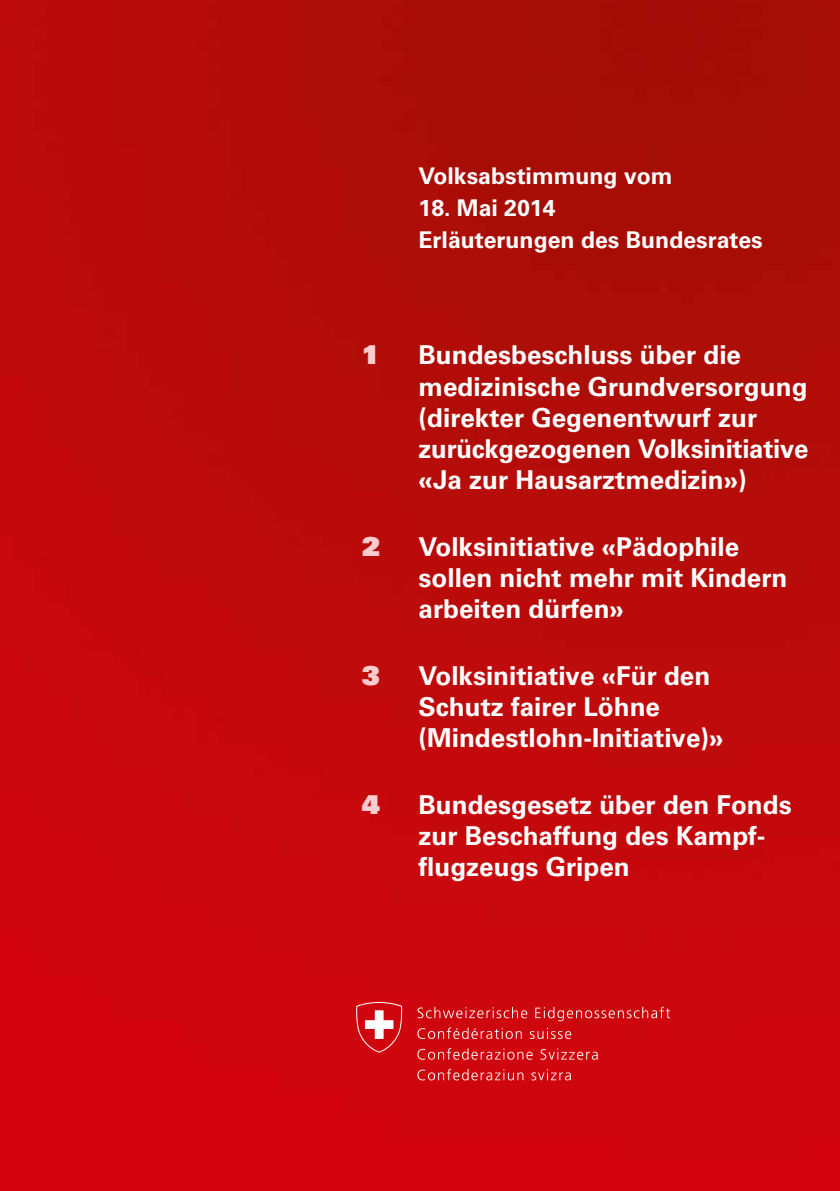
<style>
.page{position:relative;width:840px;height:1191px;background:#fff}
.page>*{position:absolute;margin:0;border:0;box-sizing:border-box;transform-origin:0 0}
.t1{font:700 26px/31.2px "Univers";color:#fff}
.t2{font:900 26px "Univers";color:#fcccce}
.t3{font:700 23px/32px "Univers";color:#fff}
</style>
<div class="page">
<img style="left:0;top:0;width:839px;height:1191px">
<svg style="left:417px;top:1007px;width:110px;height:11px"></svg>
<svg style="left:535px;top:1006px;width:134px;height:15px;background:#d32c32"></svg>
<svg style="left:417px;top:1027px;width:104px;height:12px"></svg>
<svg style="left:529px;top:1028px;width:42px;height:11px"></svg>
<svg style="left:417px;top:1048px;width:115px;height:11px"></svg>
<svg style="left:540px;top:1048px;width:57px;height:11px"></svg>
<svg style="left:417px;top:1068px;width:106px;height:12px"></svg>
<svg style="left:531px;top:1069px;width:39px;height:11px"></svg>
<svg style="left:356px;top:1002px;width:47px;height:51px"></svg>
<p class="t3" style="left:418px;top:160px;width:255px">Volksabstimmung vom</p>
<p class="t3" style="left:418px;top:192px;width:345px">18. Mai 2014<br>Erläuterungen des Bundesrates</p>
<p class="t2" style="left:361px;top:338px;width:20px">1</p>
<p class="t1" style="left:418px;top:340px;width:391px">Bundesbeschluss über die medizinische Grundversorgung (direkter Gegenentwurf zur zurückgezogenen Volksinitiative «Ja zur Hausarztmedizin»)</p>
<p class="t2" style="left:361px;top:529px;width:20px">2</p>
<p class="t1" style="left:418px;top:531px;width:370px">Volksinitiative «Pädophile sollen nicht mehr mit Kindern arbeiten dürfen»</p>
<p class="t2" style="left:361px;top:658px;width:20px">3</p>
<p class="t1" style="left:418px;top:660px;width:306px">Volksinitiative «Für den<br>Schutz fairer Löhne (Mindestlohn-Initiative)»</p>
<p class="t2" style="left:361px;top:787px;width:20px">4</p>
<p class="t1" style="left:418px;top:789px;width:374px">Bundesgesetz über den Fonds zur Beschaffung des Kampf&shy;flugzeugs Gripen</p>
</div>
